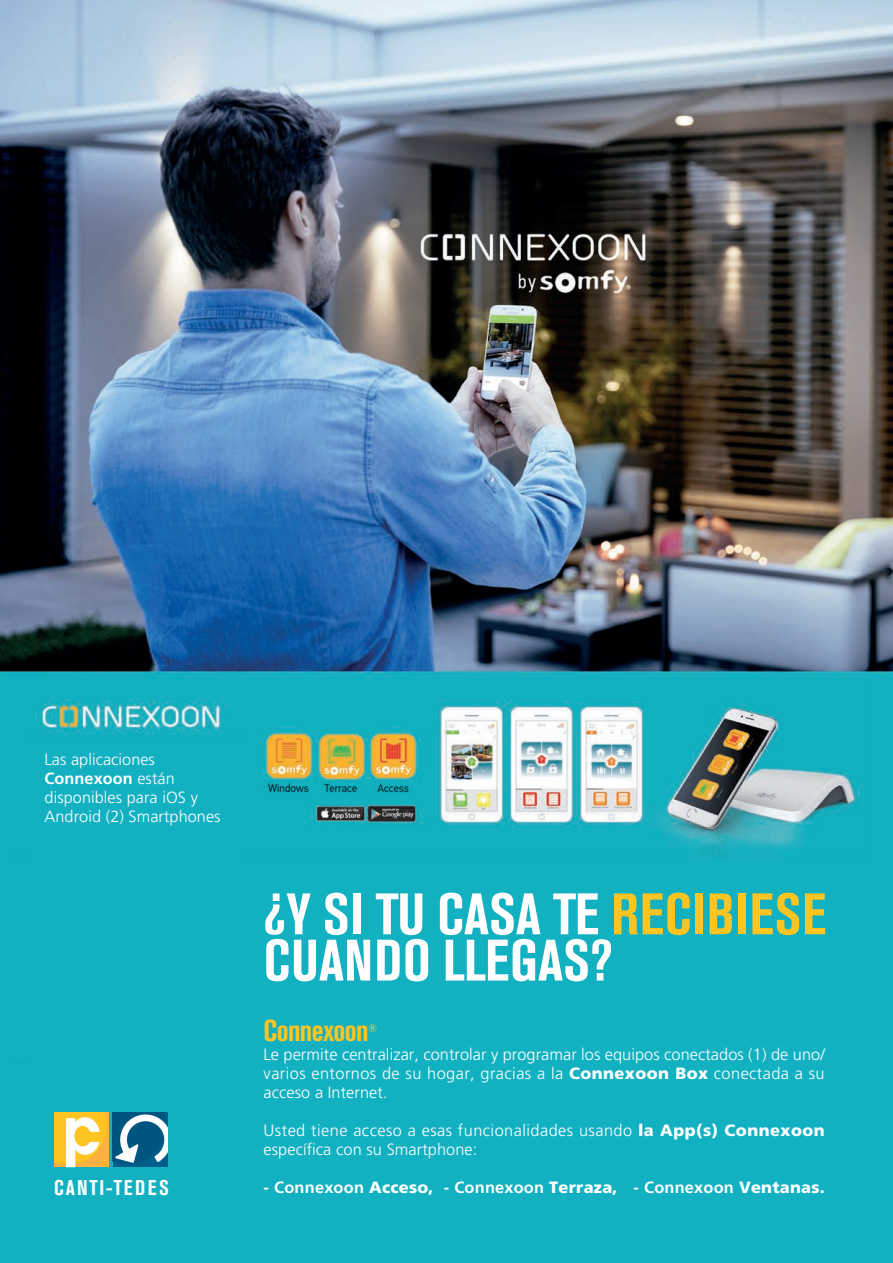
<style>
.page{position:relative;width:893px;height:1263px;background:#fff}
.page>*{position:absolute;margin:0;border:0;box-sizing:border-box;transform-origin:0 0}
.t1{font:700 condensed 57.9px/46.2px "Akzidenz Grotesk BE";letter-spacing:.015em;color:#fff}
.t2{font:700 condensed 30px "Akzidenz Grotesk BE";letter-spacing:-.02em;color:#fec422}
.t3{font:700 condensed 21.15px "Akzidenz Grotesk BE";letter-spacing:.1em;color:#fff}
.t4{font:300 16.35px/19px "Frutiger";letter-spacing:.025em;color:#fff;text-align:justify}
.t5{font:700 16.35px "Frutiger";letter-spacing:.015em;color:#fff}
.t6{font:300 16.2px/18.9px "Frutiger";letter-spacing:.005em;color:#fff}
.t7{font:700 condensed 10.95px "Akzidenz Grotesk BE";color:#fec422}
.s1{font-weight:700}
.s2{color:#fec422}
.s3{font-weight:900}
</style>
<div class="page">
<img style="left:0;top:680px;width:893px;height:583px">
<img style="left:0;top:0;width:893px;height:680px">
<svg style="left:55px;top:1112px;width:112px;height:55px"></svg>
<p class="t6" style="left:45px;top:750px;width:177px">Las aplicaciones<br><span class="s1">Connexoon</span> están disponibles para iOS y<br>Android (2) Smartphones</p>
<p class="t3" style="left:54px;top:1176px;width:116px">CANTI-TEDES</p>
<h1 class="t1" style="left:264px;top:892px;width:564px">¿Y SI TU CASA TE <span class="s2">RECIBIESE<br></span>CUANDO LLEGAS?</h1>
<h2 class="t2" style="left:264px;top:1013px;width:107px">Connexoon</h2>
<p class="t7" style="left:368px;top:1022px;width:11px">®</p>
<p class="t4" style="left:264px;top:1044px;width:563px">Le permite centralizar, controlar y programar los equipos conectados (1) de uno/ varios entornos de su hogar, gracias a la <span class="s3">Connexoon Box</span> conectada a su acceso a Internet.</p>
<p class="t4" style="left:264px;top:1120px;width:563px">Usted tiene acceso a esas funcionalidades usando <span class="s3">la App(s) Connexoon </span>específica con su Smartphone:</p>
<p class="t5" style="left:264px;top:1177px;width:563px">- Connexoon <span class="s3">Acceso,</span> - Connexoon <span class="s3">Terraza,</span> - Connexoon <span class="s3">Ventanas.</span></p>
</div>
